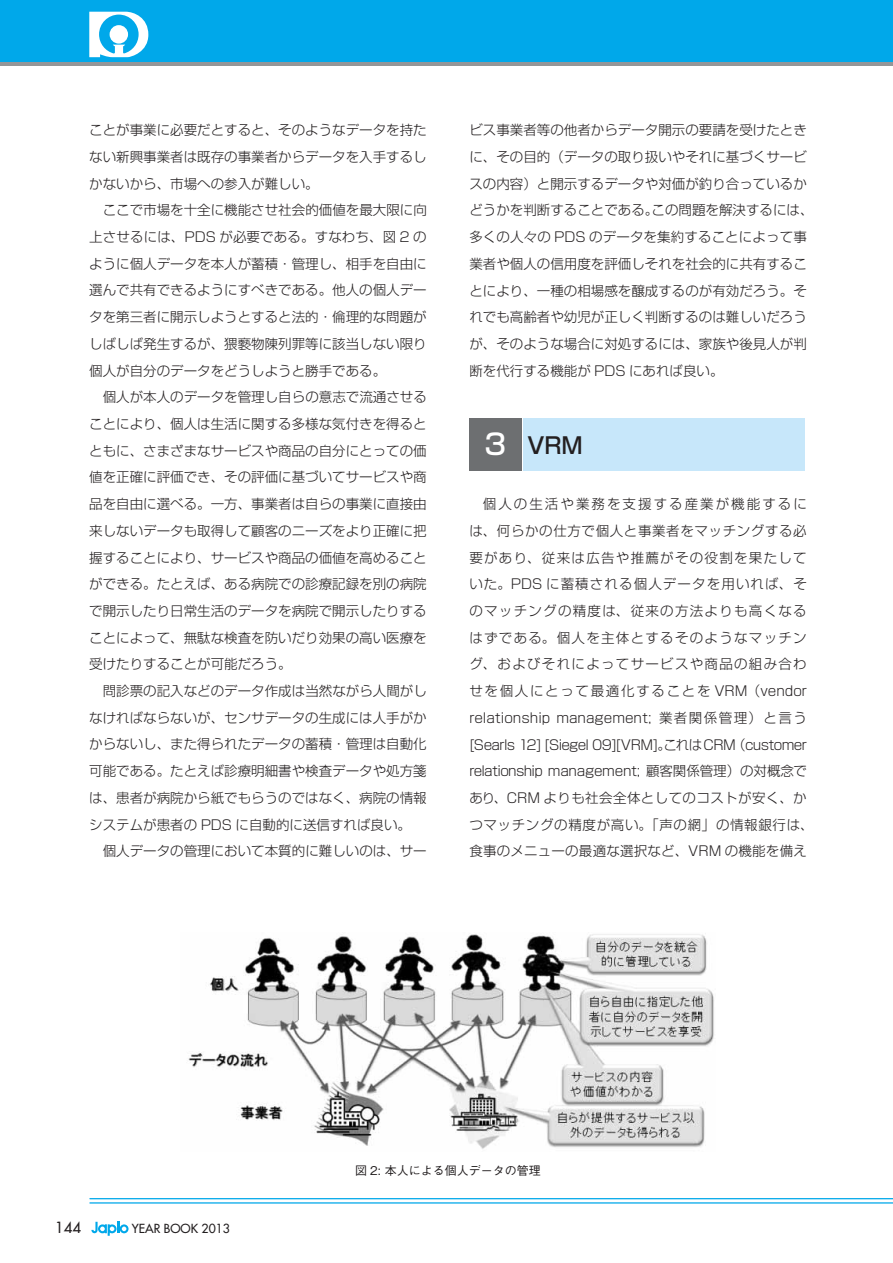
<style>
.page{position:relative;width:893px;height:1263px;background:#fff}
.page>*{position:absolute;margin:0;border:0;box-sizing:border-box;transform-origin:0 0}
.t1{font:500 22.5px "Shin Go Pro";color:#231f20}
.t2{font:500 15px "Futura Std";color:#231f20}
.t3{font:300 13.5px/26.7px "Shin Go Pr 5";color:#231f20;text-align:justify}
.t4{font:300 13.5px/26.7px "Shin Go Pr 5";letter-spacing:.05em;color:#231f20;text-align:center}
.t5{font:500 12.15px "Futura Std";color:#231f20}
.t6{font:500 12px "Gothic BBB Pro";color:#231f20}
.s1{font-family:"Shin Go Pr 5";font-size:28.5px;color:#fff}
</style>
<div class="page">
<svg style="left:91px;top:1222px;width:38px;height:14px"></svg>
<hr style="left:0;top:62px;width:893px;height:4px;background:#949698">
<div style="left:0;top:0;width:893px;height:62px;background:#00a8ea"></div>
<svg style="left:89px;top:12px;width:59px;height:45px"></svg>
<hr style="left:90px;top:1198px;width:803px;height:1px;background:#00a8ea">
<hr style="left:90px;top:1202px;width:803px;height:1px;background:#00a8ea">
<div style="left:469px;top:418px;width:52px;height:52px;background:#6d6f71"></div>
<div style="left:523px;top:418px;width:282px;height:52px;background:#c7e7fa"></div>
<img style="left:188px;top:934px;width:526px;height:215px">
<p class="t3" style="left:89px;top:115px;width:339px">ことが事業に必要だとすると、そのようなデータを持たない新興事業者は既存の事業者からデータを入手するしかないから、市場への参入が難しい。</p>
<p class="t3" style="left:89px;top:196px;width:339px;text-indent:14px">ここで市場を十全に機能させ社会的価値を最大限に向上させるには、PDS が必要である。すなわち、図 2 のように個人データを本人が蓄積・管理し、相手を自由に選んで共有できるようにすべきである。他人の個人データを第三者に開示しようとすると法的・倫理的な問題がしばしば発生するが、猥褻物陳列罪等に該当しない限り個人が自分のデータをどうしようと勝手である。</p>
<p class="t3" style="left:89px;top:382px;width:339px;text-indent:14px">個人が本人のデータを管理し自らの意志で流通させることにより、個人は生活に関する多様な気付きを得るとともに、さまざまなサービスや商品の自分にとっての価値を正確に評価でき、その評価に基づいてサービスや商品を自由に選べる。一方、事業者は自らの事業に直接由来しないデータも取得して顧客のニーズをより正確に把握することにより、サービスや商品の価値を高めることができる。たとえば、ある病院での診療記録を別の病院で開示したり日常生活のデータを病院で開示したりすることによって、無駄な検査を防いだり効果の高い医療を受けたりすることが可能だろう。</p>
<p class="t3" style="left:89px;top:676px;width:339px;text-indent:14px">問診票の記入などのデータ作成は当然ながら人間がしなければならないが、センサデータの生成には人手がかからないし、また得られたデータの蓄積・管理は自動化可能である。たとえば診療明細書や検査データや処方箋は、患者が病院から紙でもらうのではなく、病院の情報システムが患者の PDS に自動的に送信すれば良い。</p>
<p class="t3" style="left:103px;top:836px;width:325px">個人データの管理において本質的に難しいのは、サー</p>
<p class="t3" style="left:469px;top:116px;width:346px;text-align:left">ビス事業者等の他者からデータ開示の要請を受けたときに、その目的（データの取り扱いやそれに基づくサービスの内容）と開示するデータや対価が釣り合っているかどうかを判断することである。この問題を解決するには、多くの人々の PDS のデータを集約することによって事業者や個人の信用度を評価しそれを社会的に共有することにより、一種の相場感を醸成するのが有効だろう。それでも高齢者や幼児が正しく判断するのは難しいだろうが、そのような場合に対処するには、家族や後見人が判断を代行する機能が PDS にあれば良い。</p>
<h1 class="t1" style="left:485px;top:427px;width:100px"><span class="s1">3</span> VRM</h1>
<p class="t4" style="left:469px;top:489px;width:346px">個人の生活や業務を支援する産業が機能するに<br>は、何らかの仕方で個人と事業者をマッチングする必要があり、従来は広告や推薦がその役割を果たしていた。PDS に蓄積される個人データを用いれば、そのマッチングの精度は、従来の方法よりも高くなるはずである。個人を主体とするそのようなマッチング、およびそれによってサービスや商品の組み合わせを個人にとって最適化することを VRM （vendor relationship management; 業者関係管理）と言う[Searls 12] [Siegel 09][VRM]。これはCRM （customer relationship management; 顧客関係管理）の対概念であり、CRM よりも社会全体としてのコストが安く、かつマッチングの精度が高い。「声の網」の情報銀行は、食事のメニューの最適な選択など、VRM の機能を備え</p>
<p class="t2" style="left:55px;top:1218px;width:28px">144</p>
<p class="t5" style="left:132px;top:1221px;width:100px">YEAR BOOK 2013</p>
<p class="t6" style="left:355px;top:1161px;width:187px">図 2: 本人による個人データの管理</p>
</div>
